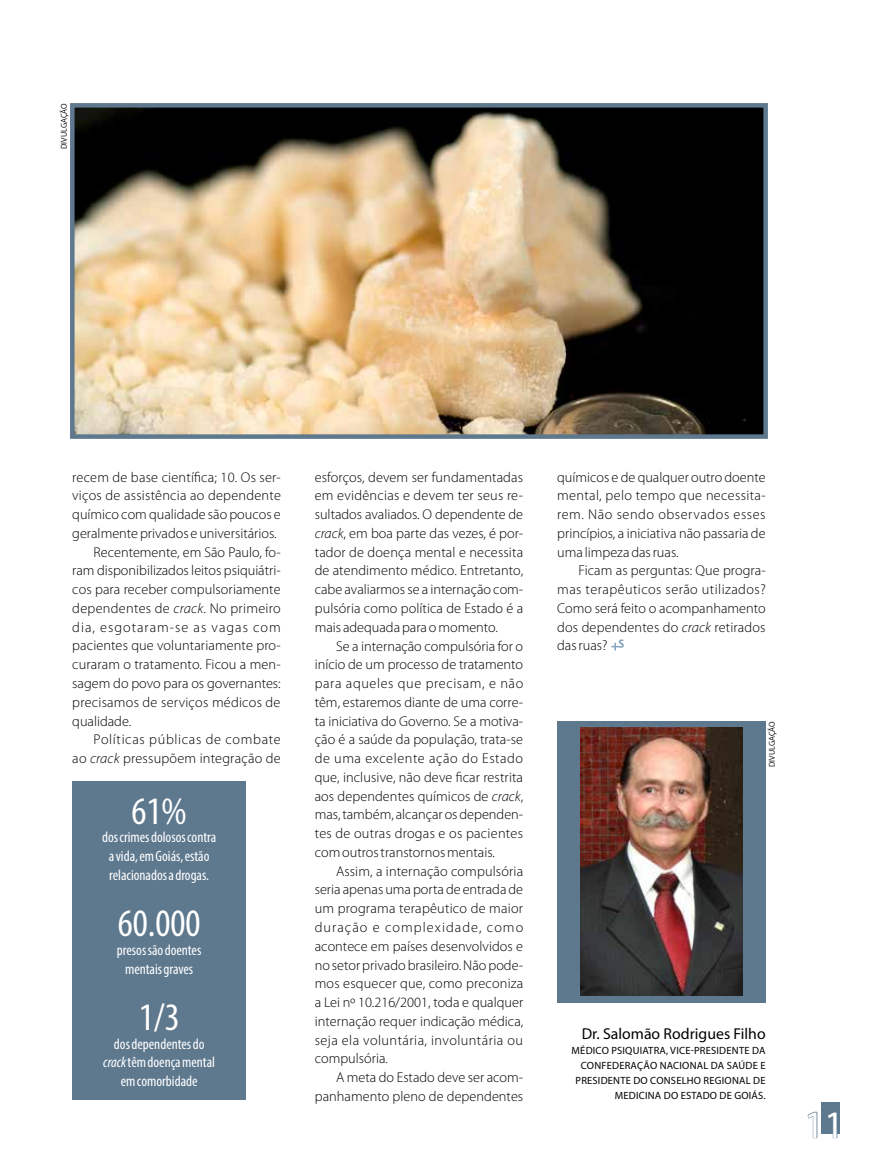
<style>
.page{position:relative;width:872px;height:1170px;background:#fff}
.page>*{position:absolute;margin:0;border:0;box-sizing:border-box;transform-origin:0 0}
.t1{font:condensed 39px "Myriad Pro";color:#fff}
.t2{font:39px "Myriad Pro";color:#fff}
.t3{font:15.75px "Myriad Pro";color:#000}
.t4{font:condensed 15px/18.8px "Myriad Pro";color:#fff;text-align:center}
.t5{font:300 14.25px/18.8px "Myriad Pro";letter-spacing:.005em;color:#000;text-align:justify}
.t6{font:300 14.25px "Myriad Pro";letter-spacing:.07em;color:#000}
.t7{font:300 14.25px "Myriad Pro";letter-spacing:.045em;color:#000}
.t8{font:10.5px "Myriad Pro";letter-spacing:.02em;color:#000}
.t9{font:7.5px "Koz Go Pro";color:#000}
.s1{font-style:italic}
</style>
<div class="page">
<img style="left:75px;top:108px;width:688px;height:326px">
<div style="left:70px;top:103px;width:698px;height:336px;border:4px solid #5e788e"></div>
<div style="left:821px;top:1102px;width:19px;height:31px;background:#5e788e"></div>
<svg style="left:807px;top:1111px;width:10px;height:27px"></svg>
<svg style="left:827px;top:1133px;width:10px;height:5px"></svg>
<div style="left:72px;top:781px;width:174px;height:318px;background:#5e788e"></div>
<svg style="left:611px;top:639px;width:13px;height:11px"></svg>
<div style="left:557px;top:721px;width:208px;height:281px;background:#5e788e"></div>
<img style="left:580px;top:727px;width:162px;height:268px">
<p class="t9" style="left:59px;top:149px;width:46px;rotate:-90deg">divulgação</p>
<p class="t5" style="left:72px;top:467px;width:210px">recem de base científica; 10. Os ser-</p>
<p class="t5" style="left:72px;top:486px;width:210px">viços de assistência ao dependente</p>
<p class="t5" style="left:72px;top:505px;width:210px">químico com qualidade são poucos e</p>
<p class="t5" style="left:72px;top:524px;width:206px">geralmente privados e universitários.</p>
<p class="t5" style="left:94px;top:542px;width:189px">Recentemente, em São Paulo, fo-</p>
<p class="t5" style="left:72px;top:561px;width:210px">ram disponibilizados leitos psiquiátri-</p>
<p class="t5" style="left:72px;top:580px;width:210px">cos para receber compulsoriamente</p>
<p class="t5" style="left:72px;top:599px;width:210px">dependentes de <span class="s1">crack</span>. No primeiro</p>
<p class="t6" style="left:72px;top:619px;width:210px">dia, esgotaram-se as vagas com</p>
<p class="t5" style="left:72px;top:636px;width:210px">pacientes que voluntariamente pro-</p>
<p class="t5" style="left:72px;top:655px;width:210px">curaram o tratamento. Ficou a men-</p>
<p class="t5" style="left:72px;top:674px;width:210px">sagem do povo para os governantes:</p>
<p class="t5" style="left:72px;top:692px;width:210px">precisamos de serviços médicos de</p>
<p class="t5" style="left:72px;top:711px;width:60px">qualidade.</p>
<p class="t7" style="left:94px;top:731px;width:189px">Políticas públicas de combate</p>
<p class="t5" style="left:72px;top:749px;width:210px">ao <span class="s1">crack</span> pressupõem integração de</p>
<h1 class="t1" style="left:132px;top:787px;width:57px">61%</h1>
<p class="t4" style="left:102px;top:827px;width:116px">dos crimes dolosos contra a vida, em Goiás, estão relacionados a drogas.</p>
<h1 class="t1" style="left:118px;top:899px;width:84px">60.000</h1>
<p class="t4" style="left:117px;top:940px;width:86px">presos são doentes mentais graves</p>
<h1 class="t1" style="left:139px;top:993px;width:42px">1/3</h1>
<p class="t4" style="left:103px;top:1034px;width:113px">dos dependentes do <span class="s1">crack</span> têm doença mental em comorbidade</p>
<p class="t5" style="left:315px;top:467px;width:210px">esforços, devem ser fundamentadas em evidências e devem ter seus re&shy;sultados avaliados. O dependente de <span class="s1">crack</span>, em boa parte das vezes, é por&shy;tador de doença mental e necessita de atendimento médico. Entretanto, cabe avaliarmos se a internação com&shy;pulsória como política de Estado é a mais adequada para o momento.</p>
<p class="t5" style="left:315px;top:636px;width:210px;text-indent:21px">Se a internação compulsória for o início de um processo de tratamento para aqueles que precisam, e não têm, estaremos diante de uma corre&shy;ta iniciativa do Governo. Se a motiva&shy;ção é a saúde da população, trata-se de uma excelente ação do Estado que, inclusive, não deve ficar restrita aos dependentes químicos de <span class="s1">crack</span>, mas, também, alcançar os dependen&shy;tes de outras drogas e os pacientes com outros transtornos mentais.</p>
<p class="t5" style="left:315px;top:861px;width:210px;text-indent:21px">Assim, a internação compulsória seria apenas uma porta de entrada de um programa terapêutico de maior duração e complexidade, como acontece em países desenvolvidos e no setor privado brasileiro. Não pode&shy;mos esquecer que, como preconiza a Lei nº 10.216/2001, toda e qualquer internação requer indicação médica, seja ela voluntária, involuntária ou compulsória.</p>
<p class="t5" style="left:315px;top:1068px;width:210px;text-align:right">A meta do Estado deve ser acom&shy;panhamento pleno de dependentes</p>
<p class="t5" style="left:557px;top:467px;width:210px">químicos e de qualquer outro doente mental, pelo tempo que necessita&shy;rem. Não sendo observados esses princípios, a iniciativa não passaria de uma limpeza das ruas.</p>
<p class="t5" style="left:557px;top:561px;width:210px;text-indent:21px">Ficam as perguntas: Que progra&shy;mas terapêuticos serão utilizados?<br>Como será feito o acompanhamento dos dependentes do <span class="s1">crack</span> retirados das ruas?</p>
<p class="t9" style="left:767px;top:767px;width:46px;rotate:-90deg">divulgação</p>
<p class="t3" style="left:582px;top:1024px;width:185px">DR. SALOMÃO RODRIGUES FILHO</p>
<p class="t8" style="left:571px;top:1044px;width:21px">MÉDICO</p>
<p class="t8" style="left:611px;top:1044px;width:7px">PSIQUIATRA</p>
<p class="t8" style="left:666px;top:1044px;width:11px">, VICE</p>
<p class="t8" style="left:690px;top:1044px;width:10px">-PRESIDENTE</p>
<p class="t8" style="left:752px;top:1044px;width:8px">DA</p>
<p class="t8" style="left:581px;top:1059px;width:14px">CONFEDERA</p>
<p class="t8" style="left:637px;top:1059px;width:37px">ÇÃO NACIONAL</p>
<p class="t8" style="left:711px;top:1059px;width:55px">DA SAÚDE E</p>
<p class="t8" style="left:575px;top:1074px;width:89px">PRESIDENTE DO CONS</p>
<p class="t8" style="left:676px;top:1074px;width:91px">ELHO REGIONAL DE</p>
<p class="t8" style="left:615px;top:1089px;width:15px">MEDICINA</p>
<p class="t8" style="left:664px;top:1089px;width:30px">DO ESTADO</p>
<p class="t8" style="left:719px;top:1089px;width:29px">DE GOIÁS</p>
<p class="t8" style="left:763px;top:1089px;width:4px">.</p>
<h1 class="t2" style="left:804px;top:1100px;width:42px">11</h1>
</div>
